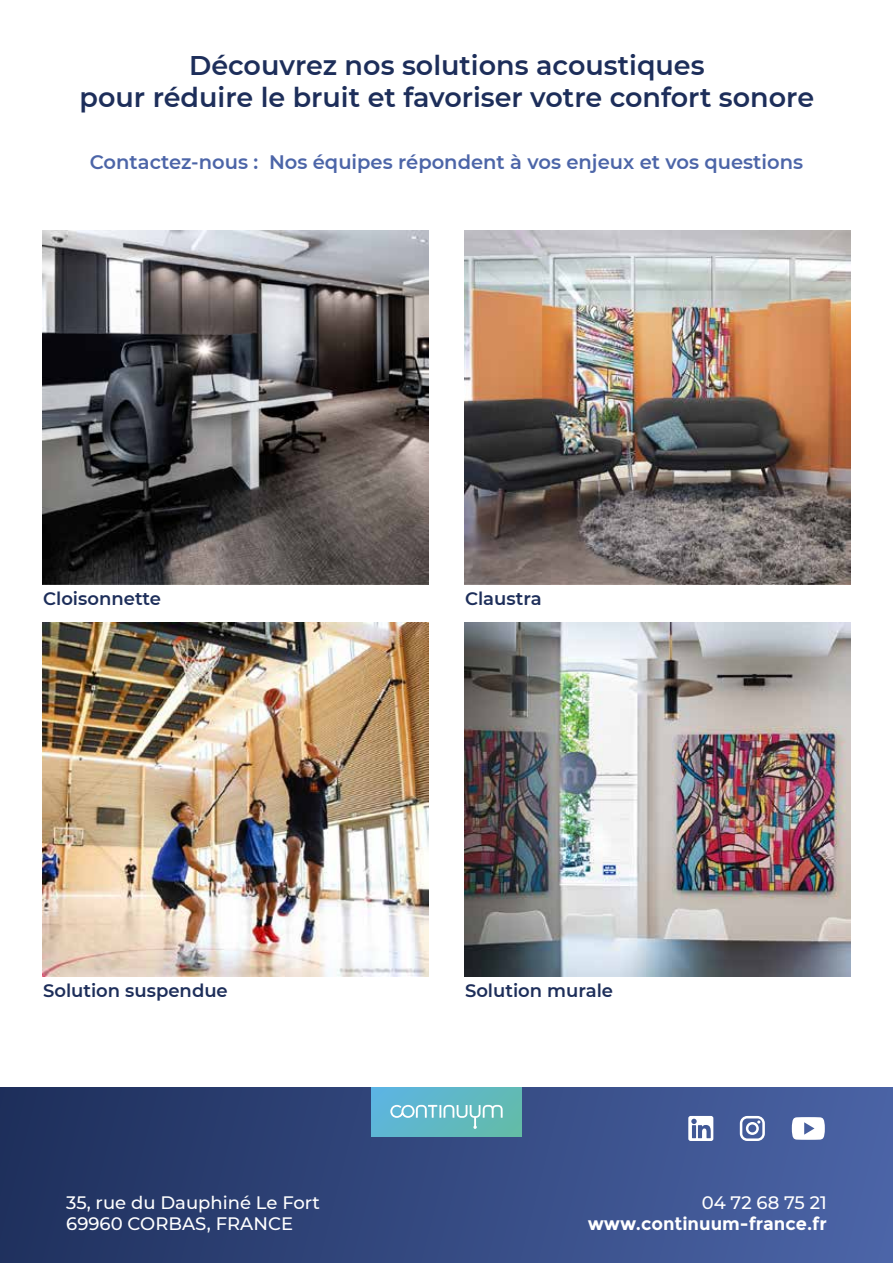
<style>
.page{position:relative;width:893px;height:1263px;background:#fff}
.page>*{position:absolute;margin:0;border:0;box-sizing:border-box;transform-origin:0 0}
.t1{font:600 27px/32.4px "Montserrat";color:#1d2e5a;text-align:center}
.t2{font:600 19.5px "Montserrat";color:#4c65a8}
.t3{font:600 18px "Montserrat";color:#1d2e5a}
.t4{font:500 18px/21.6px "Montserrat";color:#fff}
.t5{font:700 18px "Montserrat";color:#fff}
</style>
<div class="page">
<div style="left:0;top:1088px;width:893px;height:175px;background:linear-gradient(to right,#1e305c,#4b64a7)"></div>
<div style="left:371px;top:1088px;width:150px;height:48px;background:linear-gradient(to right,#5db5df,#62bbae)"></div>
<svg style="left:390px;top:1105px;width:113px;height:24px;background:#7dc5cd"></svg>
<svg style="left:792px;top:1117px;width:33px;height:23px"></svg>
<svg style="left:740px;top:1116px;width:25px;height:25px"></svg>
<svg style="left:688px;top:1116px;width:25px;height:25px"></svg>
<img style="left:465px;top:231px;width:385px;height:353px">
<img style="left:43px;top:231px;width:385px;height:353px">
<img style="left:465px;top:623px;width:385px;height:353px">
<img style="left:43px;top:623px;width:385px;height:353px">
<p class="t1" style="left:80px;top:48px;width:736px">Découvrez nos solutions acoustiques<br>pour réduire le bruit et favoriser votre confort sonore</p>
<p class="t2" style="left:90px;top:148px;width:715px">Contactez-nous : Nos équipes répondent à vos enjeux et vos questions</p>
<p class="t3" style="left:43px;top:586px;width:119px">Cloisonnette</p>
<p class="t3" style="left:465px;top:586px;width:78px">Claustra</p>
<p class="t3" style="left:43px;top:978px;width:186px">Solution suspendue</p>
<p class="t3" style="left:465px;top:978px;width:150px">Solution murale</p>
<p class="t4" style="left:66px;top:1191px;width:255px">35, rue du Dauphiné Le Fort<br>69960 CORBAS, FRANCE</p>
<p class="t4" style="left:702px;top:1191px;width:126px">04 72 68 75 21</p>
<p class="t5" style="left:588px;top:1213px;width:241px">www.continuum-france.fr</p>
</div>
